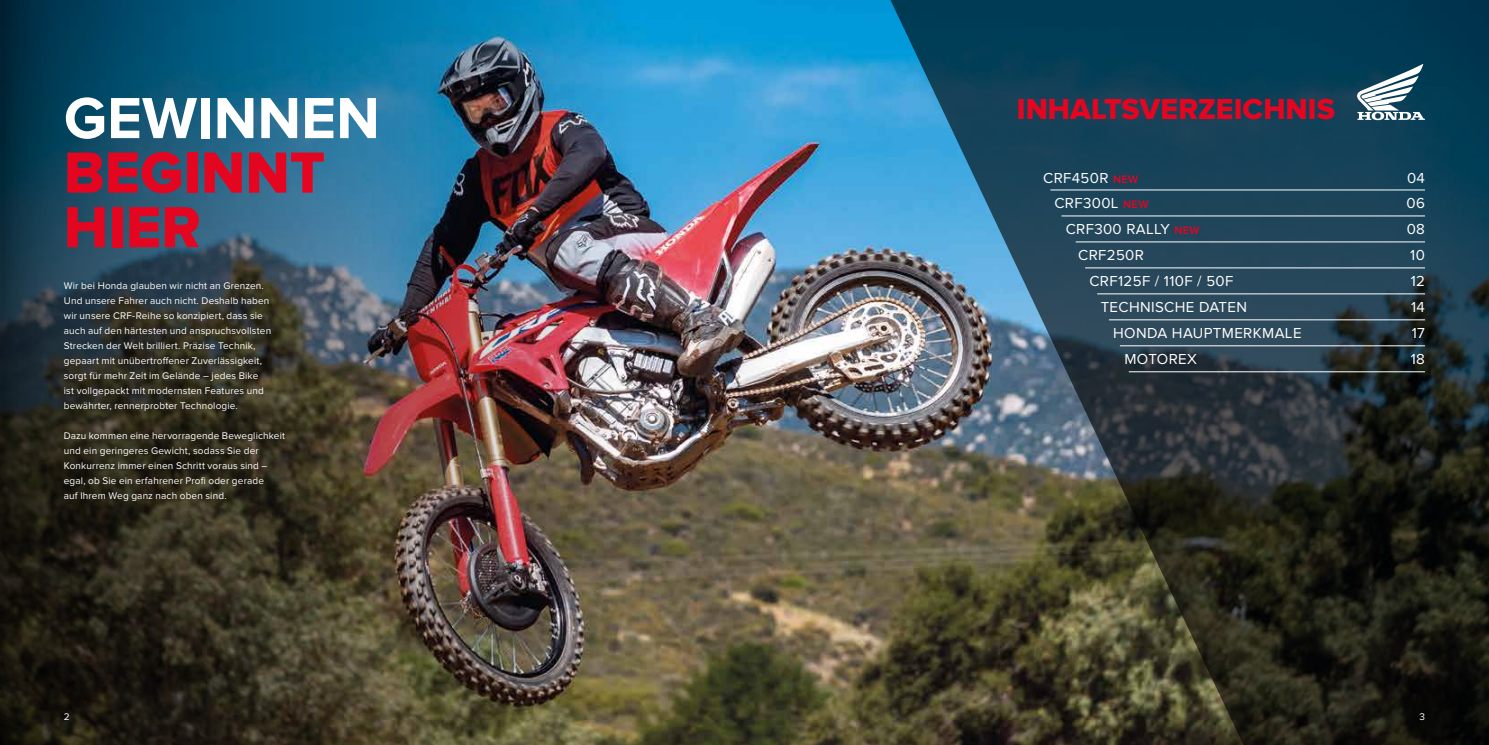
<style>
.page{position:relative;width:1489px;height:745px;background:#fff}
.page>*{position:absolute;margin:0;border:0;box-sizing:border-box;transform-origin:0 0}
.t1{font:60px/54.5px "Proxima Nova Extrabld";color:#e40521}
.t2{font:700 60px "Proxima Nova";color:#fff}
.t3{font:800 30px "Proxima Nova";color:#e40521}
.t4{font:15px/25.9px "Proxima Nova";letter-spacing:.025em;color:#fff;text-align:center}
.t5{font:10px/15px "Proxima Nova";letter-spacing:.015em;color:#fff}
.s1{font-weight:600;font-size:11.25px;color:#e40521}
</style>
<div class="page">
<img style="left:744px;top:0;width:138px;height:744px">
<img style="left:0;top:0;width:744px;height:744px">
<img style="left:882px;top:0;width:606px;height:744px">
<svg style="left:1356px;top:64px;width:68px;height:56px"></svg>
<hr style="left:1050px;top:190px;width:374px;height:1px;background:#fff">
<hr style="left:1061px;top:215px;width:363px;height:1px;background:#fff">
<hr style="left:1075px;top:241px;width:349px;height:1px;background:#fff">
<hr style="left:1085px;top:267px;width:339px;height:1px;background:#fff">
<hr style="left:1097px;top:293px;width:327px;height:1px;background:#fff">
<hr style="left:1108px;top:319px;width:316px;height:1px;background:#fff">
<hr style="left:1119px;top:345px;width:305px;height:1px;background:#fff">
<hr style="left:1128px;top:371px;width:296px;height:1px;background:#fff">
<h1 class="t2" style="left:64px;top:83px;width:317px">GEWINNEN</h1>
<h1 class="t1" style="left:64px;top:148px;width:263px">BEGINNT<br>HIER</h1>
<p class="t5" style="left:64px;top:278px;width:209px">Wir bei Honda glauben wir nicht an Grenzen.<br>Und unsere Fahrer auch nicht. Deshalb haben wir unsere CRF-Reihe so konzipiert, dass sie auch auf den härtesten und anspruchsvollsten Strecken der Welt brilliert. Präzise Technik, gepaart mit unübertroffener Zuverlässigkeit, sorgt für mehr Zeit im Gelände – jedes Bike<br>ist vollgepackt mit modernsten Features und bewährter, rennerprobter Technologie.</p>
<p class="t5" style="left:64px;top:428px;width:223px">Dazu kommen eine hervorragende Beweglichkeit und ein geringeres Gewicht, sodass Sie der Konkurrenz immer einen Schritt voraus sind – egal, ob Sie ein erfahrener Profi oder gerade<br>auf Ihrem Weg ganz nach oben sind.</p>
<h2 class="t3" style="left:1016px;top:92px;width:319px">INHALTSVERZEICHNIS</h2>
<h3 class="t4" style="left:1043px;top:165px;width:97px">CRF450R <span class="s1">NEW</span></h3>
<h3 class="t4" style="left:1054px;top:191px;width:96px">CRF300L <span class="s1">NEW</span></h3>
<h3 class="t4" style="left:1065px;top:216px;width:135px">CRF300 RALLY <span class="s1">NEW</span></h3>
<h3 class="t4" style="left:1078px;top:242px;width:67px">CRF250R</h3>
<h3 class="t4" style="left:1089px;top:268px;width:145px">CRF125F / 110F / 50F</h3>
<h3 class="t4" style="left:1100px;top:294px;width:148px">TECHNISCHE DATEN</h3>
<h3 class="t4" style="left:1113px;top:320px;width:190px">HONDA HAUPTMERKMALE</h3>
<h3 class="t4" style="left:1124px;top:346px;width:74px">MOTOREX</h3>
<h3 class="t4" style="left:1406px;top:165px;width:20px">04<br>06<br>08<br>10<br>12<br>14<br>17<br>18</h3>
<p class="t5" style="left:64px;top:709px;width:7px">2</p>
<p class="t5" style="left:1419px;top:709px;width:7px">3</p>
</div>
